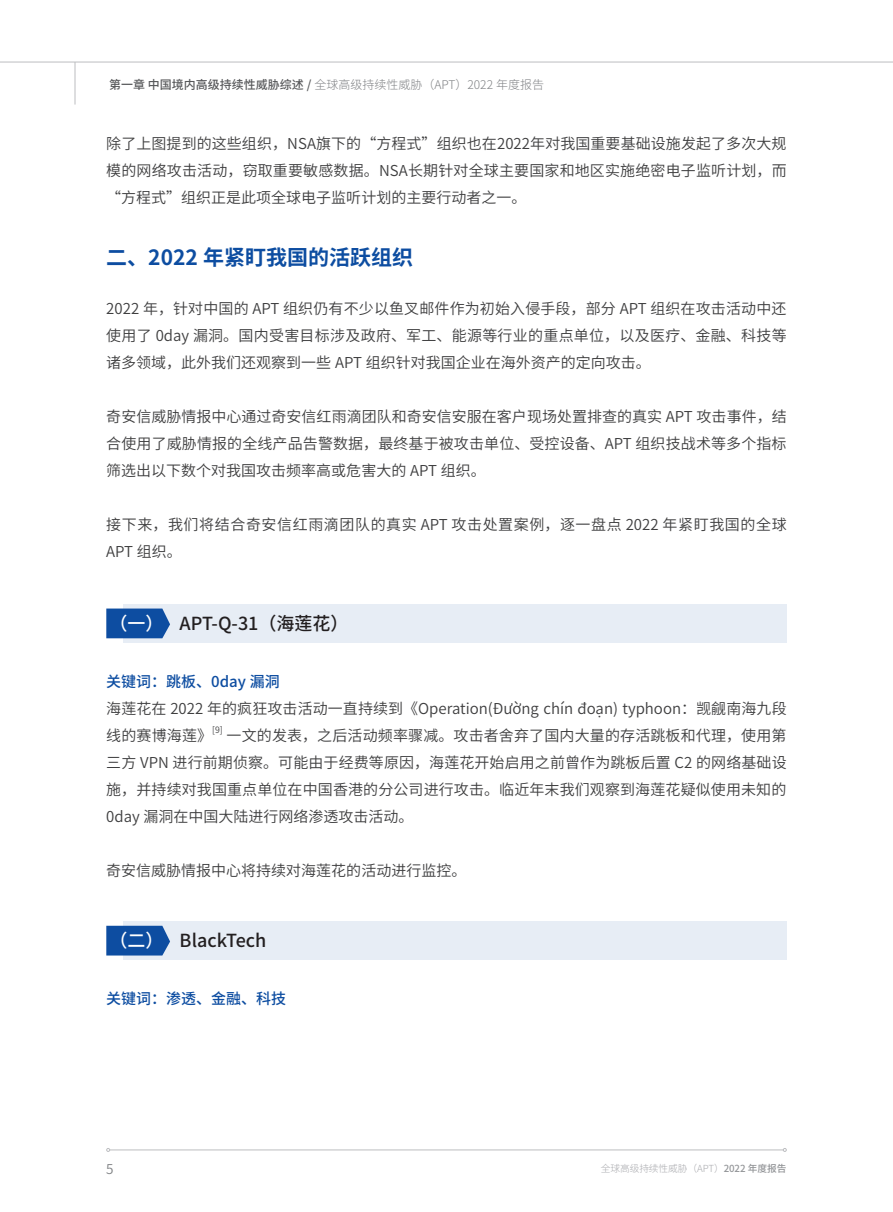
<style>
.page{position:relative;width:893px;height:1212px;background:#fff}
.page>*{position:absolute;margin:0;border:0;box-sizing:border-box;transform-origin:0 0}
.小标题标蓝_10px_medium{font:700 21px "Source Han Sans CN";color:#0d4da1}
.t1{font:500 18px "Source Han Sans CN";color:#231f20}
.主要段落样式{font:500 18px "Source Han Sans CN";color:#fff}
.主要段落样式-2{font:15px/27px "Source Han Sans CN";color:#3e3e3f;text-align:justify}
.主要段落样式-3{font:15px/27px "Source Han Sans CN";letter-spacing:.04em;color:#3e3e3f}
.主要段落样式-4{font:500 15px "Source Han Sans CN";color:#0d4da1}
.t2{font:13.5px "Source Han Sans CN";color:#808285}
.t3{font:300 12px "Source Han Sans CN";color:#808285}
.t4{font:300 9.75px "Source Han Sans CN";letter-spacing:-.01em;color:#a8a9ad}
.主要段落样式-5{font:8.7px "Source Han Sans CN";color:#3e3e3f}
.s1{font-weight:500;color:#57585a}
.s2{font-weight:500;color:#939598}
</style>
<div class="page">
<hr style="left:110px;top:1149px;width:673px;height:1px;background:#bcbdc0">
<svg style="left:106px;top:1148px;width:4px;height:4px"></svg>
<svg style="left:783px;top:1148px;width:4px;height:4px"></svg>
<hr style="left:75px;top:62px;width:1px;height:43px;background:#bcbdc0">
<hr style="left:0;top:62px;width:893px;height:1px;background:#bcbdc0">
<div style="left:123px;top:604px;width:664px;height:38px;background:#e7edf5"></div>
<svg style="left:106px;top:608px;width:64px;height:30px;background:#1e5aa7"></svg>
<div style="left:123px;top:921px;width:664px;height:39px;background:#e7edf5"></div>
<svg style="left:106px;top:926px;width:64px;height:29px;background:#1a57a6"></svg>
<p class="t3" style="left:109px;top:77px;width:437px"><span class="s1">第一章 中国境内高级持续性威胁综述 /</span> 全球高级持续性威胁（APT）2022 年度报告</p>
<p class="主要段落样式-2" style="left:106px;top:131px;width:682px">除了上图提到的这些组织，NSA旗下的“方程式”组织也在2022年对我国重要基础设施发起了多次大规模的网络攻击活动，窃取重要敏感数据。NSA长期针对全球主要国家和地区实施绝密电子监听计划，而“方程式”组织正是此项全球电子监听计划的主要行动者之一。</p>
<p class="小标题标蓝_10px_medium" style="left:106px;top:246px;width:308px">二、2022 年紧盯我国的活跃组织</p>
<p class="主要段落样式-2" style="left:106px;top:295px;width:682px">2022 年，针对中国的 APT 组织仍有不少以鱼叉邮件作为初始入侵手段，部分 APT 组织在攻击活动中还使用了 0day 漏洞。国内受害目标涉及政府、军工、能源等行业的重点单位，以及医疗、金融、科技等诸多领域，此外我们还观察到一些 APT 组织针对我国企业在海外资产的定向攻击。</p>
<p class="主要段落样式-2" style="left:106px;top:403px;width:682px">奇安信威胁情报中心通过奇安信红雨滴团队和奇安信安服在客户现场处置排查的真实 APT 攻击事件，结合使用了威胁情报的全线产品告警数据，最终基于被攻击单位、受控设备、APT 组织技战术等多个指标筛选出以下数个对我国攻击频率高或危害大的 APT 组织。</p>
<p class="主要段落样式-3" style="left:106px;top:511px;width:682px">接下来，我们将结合奇安信红雨滴团队的真实 APT 攻击处置案例，逐一盘点 2022 年紧盯我国的全球<br>APT 组织。</p>
<p class="主要段落样式" style="left:109px;top:613px;width:55px">（一）</p>
<p class="t1" style="left:180px;top:613px;width:170px">APT-Q-31（海莲花）</p>
<p class="主要段落样式-4" style="left:106px;top:673px;width:175px">关键词：跳板、0day 漏洞</p>
<p class="主要段落样式-2" style="left:106px;top:695px;width:682px">海莲花在 2022 年的疯狂攻击活动一直持续到《Operation(Đường chín đoạn) typhoon：觊觎南海九段线的赛博海莲》</p>
<p class="主要段落样式-5" style="left:212px;top:725px;width:12px">[9]</p>
<p class="主要段落样式-2" style="left:106px;top:722px;width:682px;text-indent:120px">一文的发表，之后活动频率骤减。攻击者舍弃了国内大量的存活跳板和代理，使用第三方 VPN 进行前期侦察。可能由于经费等原因，海莲花开始启用之前曾作为跳板后置 C2 的网络基础设施，并持续对我国重点单位在中国香港的分公司进行攻击。临近年末我们观察到海莲花疑似使用未知的0day 漏洞在中国大陆进行网络渗透攻击活动。</p>
<p class="主要段落样式-2" style="left:106px;top:857px;width:361px">奇安信威胁情报中心将持续对海莲花的活动进行监控。</p>
<p class="主要段落样式" style="left:109px;top:931px;width:55px">（二）</p>
<p class="t1" style="left:180px;top:931px;width:88px">BlackTech</p>
<p class="主要段落样式-4" style="left:106px;top:990px;width:181px">关键词：渗透、金融、科技</p>
<p class="t2" style="left:106px;top:1161px;width:9px">5</p>
<p class="t4" style="left:601px;top:1163px;width:187px">全球高级持续性威胁（APT）<span class="s2">2022 年度报告</span></p>
</div>
